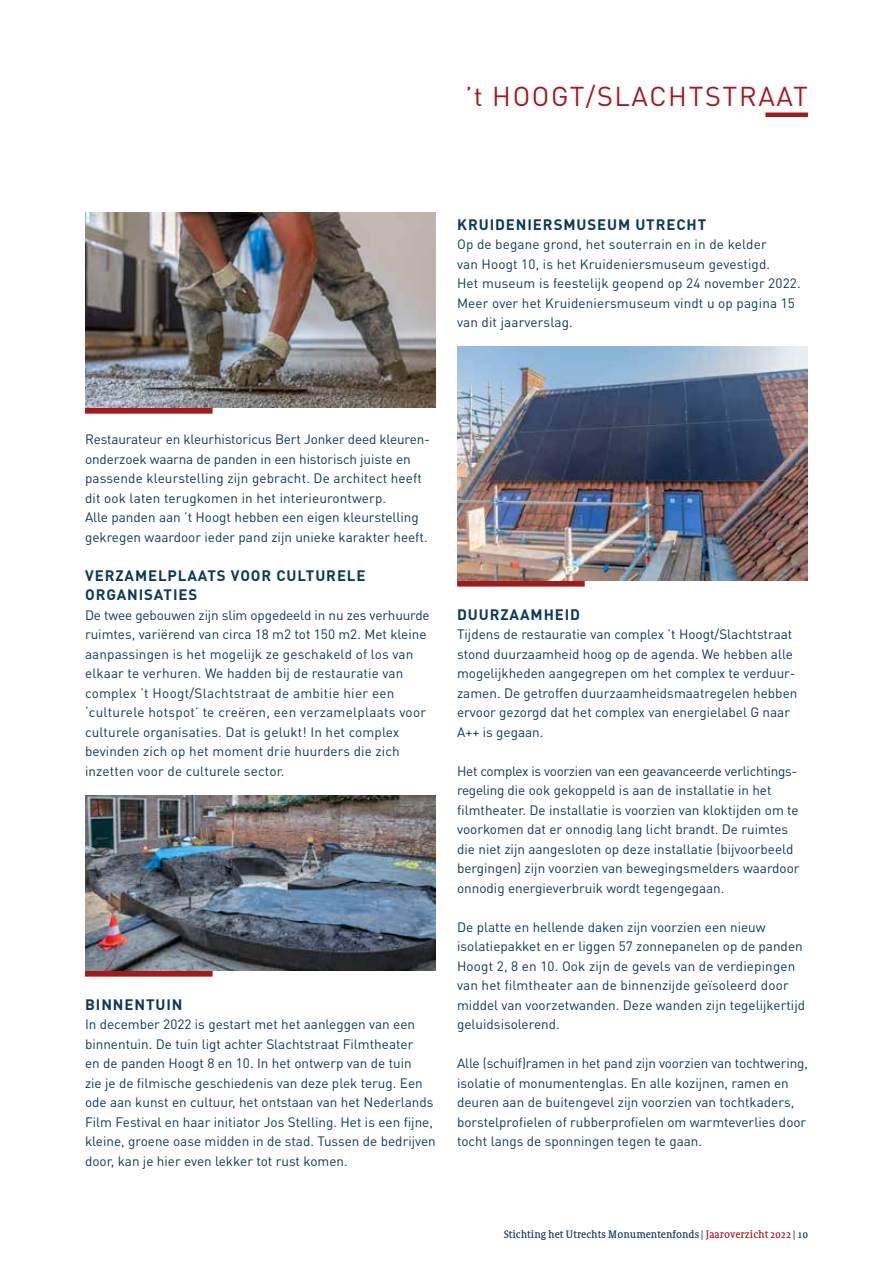
<style>
.page{position:relative;width:893px;height:1263px;background:#fff}
.page>*{position:absolute;margin:0;border:0;box-sizing:border-box;transform-origin:0 0}
.t1{font:27px "DIN Pro";letter-spacing:.06em;color:#a41a1b}
.t2{font:700 15px/19.5px "DIN Pro";letter-spacing:.06em;color:#0d395b}
.t3{font:13.5px/19.5px "DIN Pro";color:#0d395b}
.t4{font:10.5px "Sheriff";color:#0d395b}
.s1{color:#a41a1b}
</style>
<div class="page">
<div style="left:85px;top:971px;width:128px;height:6px;background:#a41a1b"></div>
<hr style="left:765px;top:113px;width:43px;height:4px;background:#a41a1b">
<img style="left:85px;top:795px;width:351px;height:176px">
<div style="left:85px;top:408px;width:128px;height:6px;background:#a41a1b"></div>
<div style="left:457px;top:581px;width:128px;height:6px;background:#a41a1b"></div>
<img style="left:85px;top:213px;width:351px;height:195px">
<img style="left:457px;top:347px;width:351px;height:233px">
<h1 class="t1" style="left:465px;top:78px;width:344px">’t HOOGT/SLACHTSTRAAT</h1>
<p class="t2" style="left:457px;top:214px;width:251px">KRUIDENIERSMUSEUM UTRECHT</p>
<p class="t3" style="left:457px;top:234px;width:345px">Op de begane grond, het souterrain en in de kelder<br>van Hoogt 10, is het Kruideniersmuseum gevestigd.<br>Het museum is feestelijk geopend op 24 november 2022.<br>Meer over het Kruideniersmuseum vindt u op pagina 15 van dit jaarverslag.</p>
<p class="t3" style="left:85px;top:429px;width:344px">Restaurateur en kleurhistoricus Bert Jonker deed kleuren&shy;onderzoek waarna de panden in een historisch juiste en passende kleurstelling zijn gebracht. De architect heeft dit ook laten terugkomen in het interieurontwerp.<br>Alle panden aan ’t Hoogt hebben een eigen kleurstelling gekregen waardoor ieder pand zijn unieke karakter heeft.</p>
<p class="t2" style="left:85px;top:565px;width:282px">VERZAMELPLAATS VOOR CULTURELE<br>ORGANISATIES</p>
<p class="t3" style="left:85px;top:604px;width:346px">De twee gebouwen zijn slim opgedeeld in nu zes verhuurde ruimtes, variërend van circa 18 m2 tot 150 m2. Met kleine aanpassingen is het mogelijk ze geschakeld of los van elkaar te verhuren. We hadden bij de restauratie van complex ’t Hoogt/Slachtstraat de ambitie hier een ‘culturele hotspot’ te creëren, een verzamelplaats voor culturele organisaties. Dat is gelukt! In het complex bevinden zich op het moment drie huurders die zich inzetten voor de culturele sector.</p>
<p class="t2" style="left:85px;top:994px;width:99px">BINNENTUIN</p>
<p class="t3" style="left:85px;top:1014px;width:352px">In december 2022 is gestart met het aanleggen van een binnentuin. De tuin ligt achter Slachtstraat Filmtheater<br>en de panden Hoogt 8 en 10. In het ontwerp van de tuin<br>zie je de filmische geschiedenis van deze plek terug. Een ode aan kunst en cultuur, het ontstaan van het Nederlands Film Festival en haar initiator Jos Stelling. Het is een fijne, kleine, groene oase midden in de stad. Tussen de bedrijven door, kan je hier even lekker tot rust komen.</p>
<p class="t2" style="left:457px;top:604px;width:124px">DUURZAAMHEID</p>
<p class="t3" style="left:457px;top:624px;width:342px">Tijdens de restauratie van complex ’t Hoogt/Slachtstraat stond duurzaamheid hoog op de agenda. We hebben alle mogelijkheden aangegrepen om het complex te verduur&shy;zamen. De getroffen duurzaamheidsmaatregelen hebben ervoor gezorgd dat het complex van energielabel G naar A++ is gegaan.</p>
<p class="t3" style="left:457px;top:760px;width:344px">Het complex is voorzien van een geavanceerde verlichtings&shy;regeling die ook gekoppeld is aan de installatie in het filmtheater. De installatie is voorzien van kloktijden om te voorkomen dat er onnodig lang licht brandt. De ruimtes die niet zijn aangesloten op deze installatie (bijvoorbeeld bergingen) zijn voorzien van bewegingsmelders waardoor onnodig energieverbruik wordt tegengegaan.</p>
<p class="t3" style="left:457px;top:916px;width:349px">De platte en hellende daken zijn voorzien een nieuw isolatiepakket en er liggen 57 zonnepanelen op de panden Hoogt 2, 8 en 10. Ook zijn de gevels van de verdiepingen van het filmtheater aan de binnenzijde geïsoleerd door middel van voorzetwanden. Deze wanden zijn tegelijkertijd geluidsisolerend.</p>
<p class="t3" style="left:457px;top:1053px;width:352px">Alle (schuif)ramen in het pand zijn voorzien van tochtwering, isolatie of monumentenglas. En alle kozijnen, ramen en deuren aan de buitengevel zijn voorzien van tochtkaders, borstelprofielen of rubberprofielen om warmteverlies door tocht langs de sponningen tegen te gaan.</p>
<p class="t4" style="left:504px;top:1228px;width:306px">Stichting het Utrechts Monumentenfonds | <span class="s1">Jaaroverzicht 2022</span> | 10</p>
</div>
